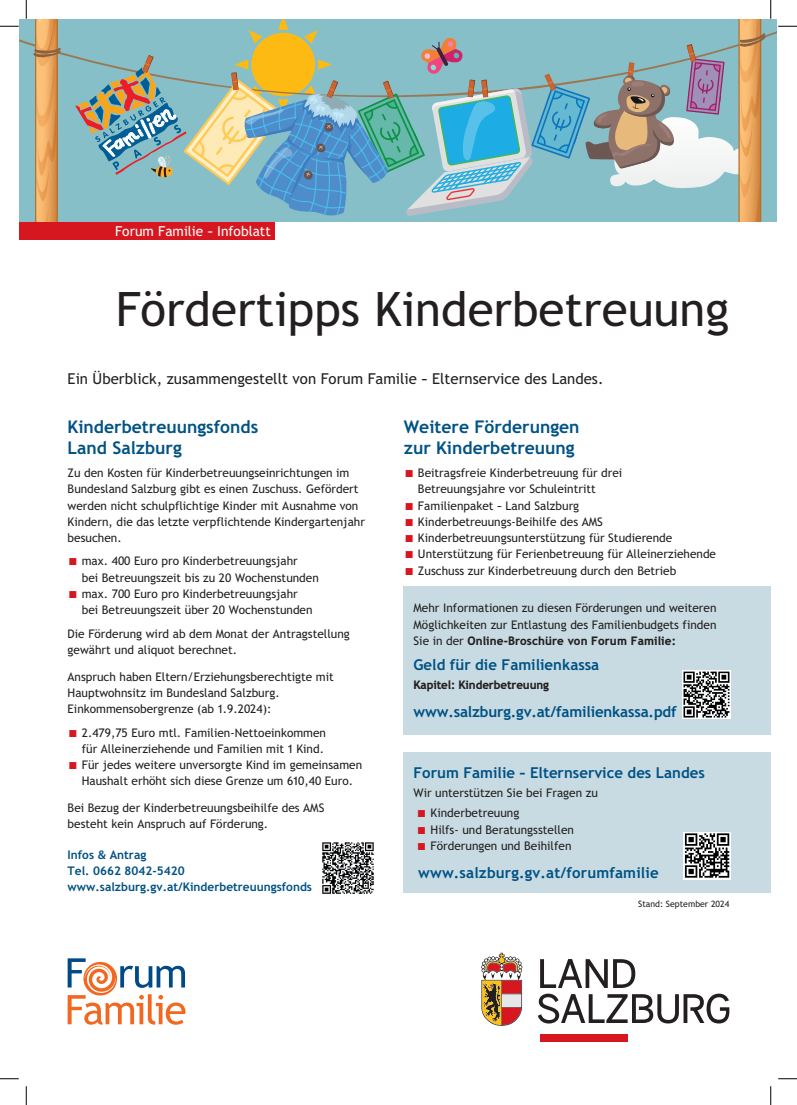
<style>
.page{position:relative;width:797px;height:1105px;background:#fff}
.page>*{position:absolute;margin:0;border:0;box-sizing:border-box;transform-origin:0 0}
.Titel{font:47.5px "Trebuchet SBG2";color:#231f20}
.Überschrift_rot{font:700 17.5px/21.2px "Trebuchet SBG2";color:#005285}
.Überschrift_blau{font:700 15px "Trebuchet SBG2";color:#005285}
.FT{font:15px "Trebuchet SBG2";color:#231f20}
.FT-2{font:13.75px "Trebuchet SBG2";color:#fff}
.FT-3{font:11.88px/16.2px "Trebuchet SBG2";color:#231f20}
.FT-4{font:700 11.88px "Trebuchet SBG2";color:#005285}
.FT-5{font:900 11.88px "Trebuchet SBG2";letter-spacing:-.02em;color:#231f20}
.FT-6{font:8.75px "Trebuchet SBG2";color:#231f20}
.s1{color:#d7171f}
.s2{font-weight:900}
</style>
<div class="page">
<div style="left:19px;top:19px;width:758px;height:203px;background:#87bfc8"></div>
<svg style="left:33px;top:19px;width:28px;height:203px"></svg>
<svg style="left:481px;top:953px;width:41px;height:73px"></svg>
<div style="left:540px;top:1034px;width:87px;height:7px;background:#d7171f"></div>
<svg style="left:538px;top:959px;width:191px;height:64px"></svg>
<svg style="left:68px;top:958px;width:117px;height:67px"></svg>
<div style="left:19px;top:222px;width:255px;height:18px;background:#d7171f"></div>
<div style="left:403px;top:586px;width:367px;height:149px;background:#c8dbe2"></div>
<img style="left:683px;top:671px;width:47px;height:48px">
<div style="left:403px;top:752px;width:367px;height:141px;background:#c8dbe2"></div>
<svg style="left:683px;top:832px;width:48px;height:47px"></svg>
<svg style="left:685px;top:833px;width:44px;height:45px;background:#747474"></svg>
<img style="left:322px;top:842px;width:52px;height:52px">
<svg style="left:0;top:25px;width:19px;height:2px"></svg>
<svg style="left:778px;top:25px;width:19px;height:2px"></svg>
<svg style="left:0;top:1078px;width:19px;height:1px"></svg>
<svg style="left:778px;top:1078px;width:19px;height:1px"></svg>
<svg style="left:25px;top:0;width:2px;height:19px"></svg>
<svg style="left:25px;top:1086px;width:2px;height:19px"></svg>
<svg style="left:75px;top:0;width:696px;height:222px"></svg>
<svg style="left:770px;top:1086px;width:1px;height:19px"></svg>
<p class="FT-2" style="left:115px;top:223px;width:157px">Forum Familie – Infoblatt</p>
<p class="Titel" style="left:116px;top:281px;width:615px">Fördertipps Kinderbetreuung</p>
<p class="FT" style="left:68px;top:370px;width:537px">Ein Überblick, zusammengestellt von Forum Familie – Elternservice des Landes.</p>
<p class="Überschrift_rot" style="left:68px;top:416px;width:192px">Kinderbetreuungsfonds<br>Land Salzburg</p>
<p class="FT-3" style="left:68px;top:465px;width:299px">Zu den Kosten für Kinderbetreuungseinrichtungen im Bundesland Salzburg gibt es einen Zuschuss. Gefördert werden nicht schulpflichtige Kinder mit Ausnahme von Kindern, die das letzte verpflichtende Kindergartenjahr besuchen.</p>
<p class="FT-3" style="left:82px;top:553px;width:238px;text-indent:-13px"><span class="s1">■</span> max. 400 Euro pro Kinderbetreuungsjahr<br>bei Betreuungszeit bis zu 20 Wochenstunden</p>
<p class="FT-3" style="left:82px;top:586px;width:232px;text-indent:-13px"><span class="s1">■</span> max. 700 Euro pro Kinderbetreuungsjahr bei Betreuungszeit über 20 Wochenstunden</p>
<p class="FT-3" style="left:68px;top:625px;width:284px">Die Förderung wird ab dem Monat der Antragstellung gewährt und aliquot berechnet.</p>
<p class="FT-3" style="left:68px;top:668px;width:268px">Anspruch haben Eltern/Erziehungsberechtigte mit<br>Hauptwohnsitz im Bundesland Salzburg.<br>Einkommensobergrenze (ab 1.9.2024):</p>
<p class="FT-3" style="left:69px;top:724px;width:258px;text-align:right"><span class="s1">■</span> 2.479,75 Euro mtl. Familien-Nettoeinkommen für Alleinerziehende und Familien mit 1 Kind.</p>
<p class="FT-3" style="left:69px;top:757px;width:294px;text-align:center"><span class="s1">■</span> Für jedes weitere unversorgte Kind im gemeinsamen<br>Haushalt erhöht sich diese Grenze um 610,40 Euro.</p>
<p class="FT-3" style="left:68px;top:800px;width:258px">Bei Bezug der Kinderbetreuungsbeihilfe des AMS besteht kein Anspruch auf Förderung.</p>
<p class="FT-4" style="left:68px;top:847px;width:80px">Infos &amp; Antrag</p>
<p class="FT-4" style="left:68px;top:863px;width:118px">Tel. 0662 8042-5420</p>
<p class="FT-4" style="left:68px;top:880px;width:246px">www.salzburg.gv.at/Kinderbetreuungsfonds</p>
<p class="Überschrift_rot" style="left:404px;top:416px;width:177px">Weitere Förderungen zur Kinderbetreuung</p>
<p class="FT-3" style="left:418px;top:465px;width:206px;text-indent:-13px"><span class="s1">■</span> Beitragsfreie Kinderbetreuung für drei<br>Betreuungsjahre vor Schuleintritt</p>
<p class="FT-3" style="left:405px;top:497px;width:175px"><span class="s1">■</span> Familienpaket – Land Salzburg</p>
<p class="FT-3" style="left:405px;top:514px;width:199px"><span class="s1">■</span> Kinderbetreuungs-Beihilfe des AMS</p>
<p class="FT-3" style="left:405px;top:530px;width:268px"><span class="s1">■</span> Kinderbetreuungsunterstützung für Studierende</p>
<p class="FT-3" style="left:405px;top:546px;width:312px"><span class="s1">■</span> Unterstützung für Ferienbetreuung für Alleinerziehende</p>
<p class="FT-3" style="left:405px;top:562px;width:272px"><span class="s1">■</span> Zuschuss zur Kinderbetreuung durch den Betrieb</p>
<p class="FT-3" style="left:413px;top:600px;width:304px;text-align:justify">Mehr Informationen zu diesen Förderungen und weiteren Möglichkeiten zur Entlastung des Familienbudgets finden Sie in der <span class="s2">Online-Broschüre von Forum Familie:</span></p>
<p class="Überschrift_blau" style="left:413px;top:655px;width:187px">Geld für die Familienkassa</p>
<p class="FT-5" style="left:413px;top:678px;width:137px">Kapitel: Kinderbetreuung</p>
<p class="Überschrift_blau" style="left:413px;top:703px;width:265px">www.salzburg.gv.at/familienkassa.pdf</p>
<p class="Überschrift_blau" style="left:413px;top:763px;width:293px">Forum Familie – Elternservice des Landes</p>
<p class="FT-3" style="left:413px;top:785px;width:186px">Wir unterstützen Sie bei Fragen zu</p>
<p class="FT-3" style="left:418px;top:805px;width:103px"><span class="s1">■</span> Kinderbetreuung</p>
<p class="FT-3" style="left:418px;top:821px;width:157px"><span class="s1">■</span> Hilfs- und Beratungsstellen</p>
<p class="FT-3" style="left:418px;top:838px;width:155px"><span class="s1">■</span> Förderungen und Beihilfen</p>
<p class="Überschrift_blau" style="left:418px;top:863px;width:242px">www.salzburg.gv.at/forumfamilie</p>
<p class="FT-6" style="left:638px;top:898px;width:93px">Stand: September 2024</p>
</div>
